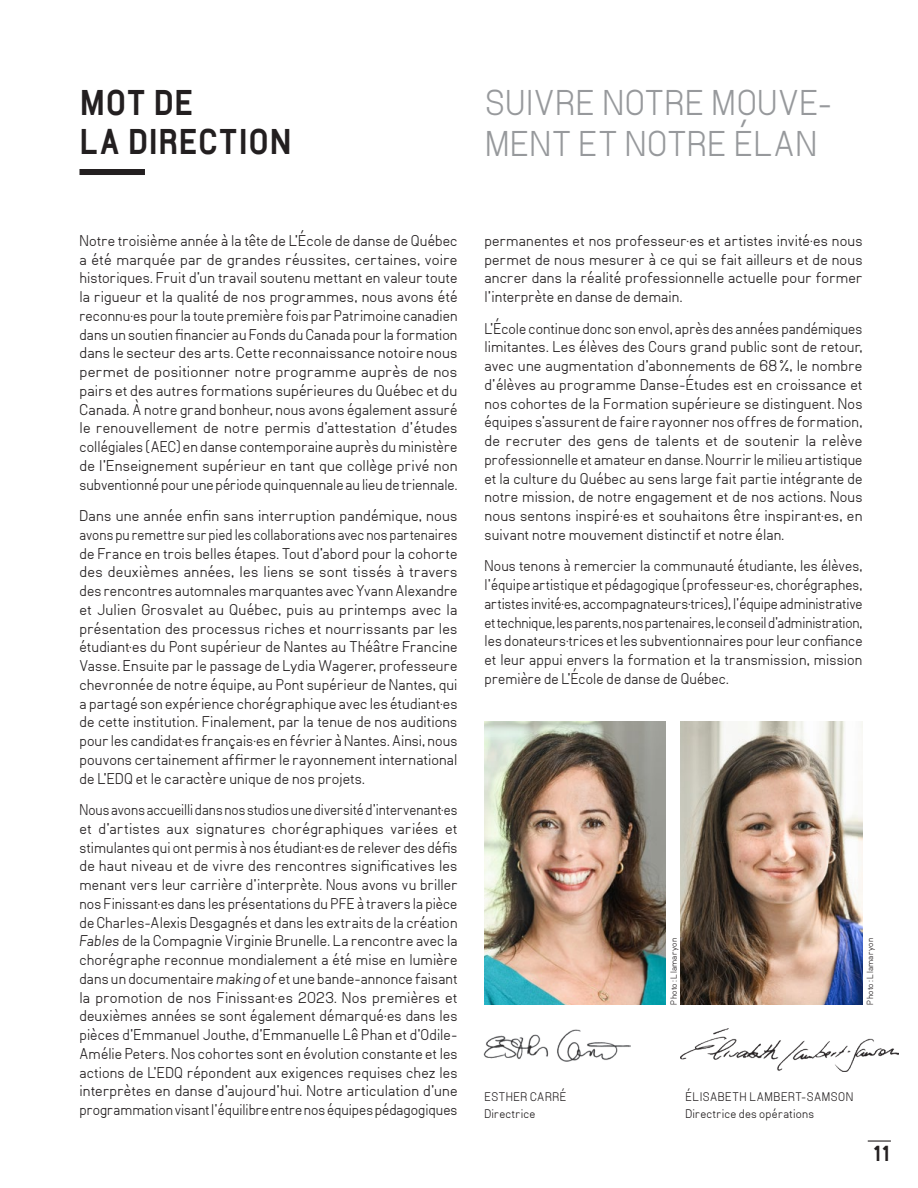
<style>
.page{position:relative;width:918px;height:1188px;background:#fff}
.page>*{position:absolute;margin:0;border:0;box-sizing:border-box;transform-origin:0 0}
.Citation_direction{font:34.5px/41.4px "Neuesanstara";letter-spacing:.02em;color:#97999c}
.H1___1_col{font:700 34.5px/39px "Neuesanstara";letter-spacing:.015em;color:#231f20}
.t1{font:700 21px "Neuesanstara";color:#231f20}
.Texte_courant{font:15px/18.8px "Neuesanstara";letter-spacing:.005em;color:#231f20;text-align:justify}
.Texte_courant-2{font:15px/18.8px "Neuesanstara";letter-spacing:.005em;color:#231f20;text-align:justify;scale:.94 1}
.Texte_courant-3{font:12px/16.5px "Neuesanstara";letter-spacing:.025em;color:#231f20}
.Photo{font:8.7px "Neuesanstara";letter-spacing:.02em;color:#231f20}
.s1{font-family:"Neuesanstara Regular Obelique"}
</style>
<div class="page">
<hr style="left:868px;top:1140px;width:23px;height:2px;background:#231f20">
<div style="left:80px;top:169px;width:65px;height:6px;background:#231f20"></div>
<img style="left:483px;top:1029px;width:148px;height:33px">
<img style="left:680px;top:1029px;width:219px;height:43px">
<img style="left:484px;top:721px;width:182px;height:284px">
<img style="left:680px;top:721px;width:182px;height:284px">
<p class="H1___1_col" style="left:80px;top:84px;width:213px">MOT DE<br>LA DIRECTION</p>
<p class="Citation_direction" style="left:485px;top:83px;width:349px">SUIVRE NOTRE MOUVE-<br>MENT ET NOTRE ÉLAN</p>
<p class="Texte_courant" style="left:80px;top:232px;width:380px">Notre troisième année à la tête de L’École de danse de Québec a été marquée par de grandes réussites, certaines, voire historiques. Fruit d’un travail soutenu mettant en valeur toute la rigueur et la qualité de nos programmes, nous avons été reconnu·es pour la toute première fois par Patrimoine canadien dans un soutien financier au Fonds du Canada pour la formation dans le secteur des arts. Cette reconnaissance notoire nous permet de positionner notre programme auprès de nos pairs et des autres formations supérieures du Québec et du Canada. À notre grand bonheur, nous avons également assuré le renouvellement de notre permis d’attestation d’études collégiales (AEC) en danse contemporaine auprès du ministère de l’Enseignement supérieur en tant que collège privé non subventionné pour une période quinquennale au lieu de triennale.</p>
<p class="Texte_courant" style="left:80px;top:507px;width:380px">Dans une année enfin sans interruption pandémique, nous avons pu remettre sur pied les collaborations avec nos partenaires de France en trois belles étapes. Tout d’abord pour la cohorte des deuxièmes années, les liens se sont tissés à travers des rencontres automnales marquantes avec Yvann Alexandre et Julien Grosvalet au Québec, puis au printemps avec la présentation des processus riches et nourrissants par les étudiant·es du Pont supérieur de Nantes au Théâtre Francine Vasse. Ensuite par le passage de Lydia Wagerer, professeure chevronnée de notre équipe, au Pont supérieur de Nantes, qui a partagé son expérience chorégraphique avec les étudiant·es de cette institution. Finalement, par la tenue de nos auditions pour les candidat·es français·es en février à Nantes. Ainsi, nous pouvons certainement affirmer le rayonnement international de L’EDQ et le caractère unique de nos projets.</p>
<p class="Texte_courant-2" style="left:80px;top:801px;width:404px">Nous avons accueilli dans nos studios une diversité d’intervenant·es et d’artistes aux signatures chorégraphiques variées et stimulantes qui ont permis à nos étudiant·es de relever des défis de haut niveau et de vivre des rencontres significatives les menant vers leur carrière d’interprète. Nous avons vu briller nos Finissant·es dans les présentations du PFE à travers la pièce de Charles-Alexis Desgagnés et dans les extraits de la création <span class="s1">Fables</span> de la Compagnie Virginie Brunelle. La rencontre avec la chorégraphe reconnue mondialement a été mise en lumière dans un documentaire <span class="s1">making of</span> et une bande-annonce faisant la promotion de nos Finissant·es 2023. Nos premières et deuxièmes années se sont également démarqué·es dans les pièces d’Emmanuel Jouthe, d’Emmanuelle Lê Phan et d’Odile-Amélie Peters. Nos cohortes sont en évolution constante et les actions de L’EDQ répondent aux exigences requises chez les interprètes en danse d’aujourd’hui. Notre articulation d’une programmation visant l’équilibre entre nos équipes pédagogiques</p>
<p class="Texte_courant" style="left:484px;top:232px;width:380px">permanentes et nos professeur·es et artistes invité·es nous permet de nous mesurer à ce qui se fait ailleurs et de nous ancrer dans la réalité professionnelle actuelle pour former l’interprète en danse de demain.</p>
<p class="Texte_courant" style="left:484px;top:319px;width:380px">L’École continue donc son envol, après des années pandémiques limitantes. Les élèves des Cours grand public sont de retour, avec une augmentation d’abonnements de 68%, le nombre d’élèves au programme Danse-Études est en croissance et nos cohortes de la Formation supérieure se distinguent. Nos équipes s’assurent de faire rayonner nos offres de formation, de recruter des gens de talents et de soutenir la relève professionnelle et amateur en danse. Nourrir le milieu artistique et la culture du Québec au sens large fait partie intégrante de notre mission, de notre engagement et de nos actions. Nous nous sentons inspiré·es et souhaitons être inspirant·es, en suivant notre mouvement distinctif et notre élan.</p>
<p class="Texte_courant" style="left:484px;top:557px;width:380px">Nous tenons à remercier la communauté étudiante, les élèves, l’équipe artistique et pédagogique (professeur·es, chorégraphes, artistes invité·es, accompagnateurs·trices), l’équipe administrative et technique, les parents, nos partenaires, le conseil d’administration, les donateurs·trices et les subventionnaires pour leur confiance et leur appui envers la formation et la transmission, mission première de L’École de danse de Québec.</p>
<p class="Texte_courant-3" style="left:484px;top:1089px;width:83px">ESTHER CARRÉ<br>Directrice</p>
<p class="Photo" style="left:668px;top:1005px;width:68px;rotate:-90deg">Photo: Llamaryon</p>
<p class="Photo" style="left:864px;top:1005px;width:68px;rotate:-90deg">Photo: Llamaryon</p>
<p class="Texte_courant-3" style="left:685px;top:1089px;width:169px">ÉLISABETH LAMBERT-SAMSON<br>Directrice des opérations</p>
<h2 class="t1" style="left:873px;top:1142px;width:20px">11</h2>
</div>
